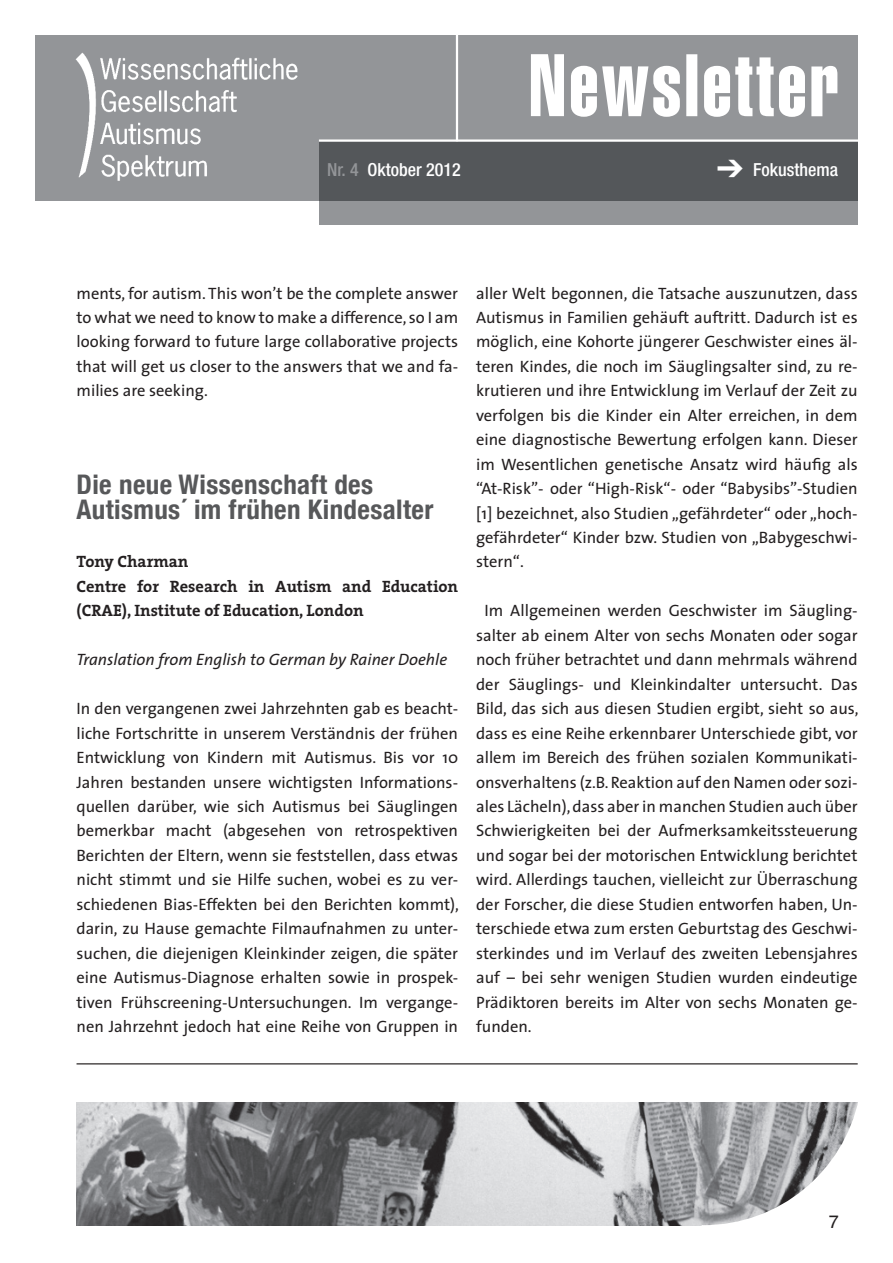
<style>
.page{position:relative;width:893px;height:1263px;background:#fff}
.page>*{position:absolute;margin:0;border:0;box-sizing:border-box;transform-origin:0 0}
.t1{font:87px "Helvetica Extra Compressed";letter-spacing:.04em;color:#fff}
.Headline{font:700 condensed 27px "Helvetica Neue";letter-spacing:.015em;color:#57585a}
.t2{font:500 condensed 18px "Helvetica Neue";color:#fff}
.t3{font:18px "Helvetica";color:#231f20}
.Fließtext_ohne_Einzu{font:16.5px/24.5px "The Sans";color:#231f20;text-align:justify}
.Fließtext{font:16.5px/24.5px "The Sans";color:#231f20;text-align:justify}
.Fließtext_ohne_Einzu-2{font:700 16.5px/24.5px "The Serif";color:#231f20}
.Fließtext_ohne_Einzu-3{font:italic 16.5px "The Sans";color:#231f20}
.s1{color:#939598}
</style>
<div class="page">
<div style="left:35px;top:35px;width:823px;height:166px;background:#939598"></div>
<svg style="left:319px;top:142px;width:539px;height:83px;background:#66686b"></svg>
<hr style="left:319px;top:139px;width:547px;height:3px;background:#fff">
<img style="left:75px;top:52px;width:223px;height:129px">
<hr style="left:456px;top:29px;width:2px;height:112px;background:#fff">
<img style="left:77px;top:1103px;width:625px;height:122px">
<svg style="left:702px;top:1102px;width:156px;height:124px"></svg>
<hr style="left:77px;top:1063px;width:781px;height:1px;background:#231f20">
<p class="t1" style="left:529px;top:33px;width:312px">Newsletter</p>
<p class="t2" style="left:717px;top:159px;width:123px">➔ Fokusthema</p>
<p class="t2" style="left:327px;top:159px;width:135px"><span class="s1">Nr. 4</span> Oktober 2012</p>
<p class="t2" style="left:686px;top:159px;width:156px">Neuigkeiten der WGAS</p>
<p class="Fließtext" style="left:77px;top:280px;width:383px">ments, for autism. This won’t be the complete answer to what we need to know to make a difference, so I am looking forward to future large collaborative projects that will get us closer to the answers that we and fa&shy;milies are seeking.</p>
<p class="Headline" style="left:77px;top:462px;width:298px">Die neue Wissenschaft des</p>
<p class="Headline" style="left:77px;top:487px;width:358px">Autismus´ im frühen Kindesalter</p>
<p class="Fließtext_ohne_Einzu-2" style="left:77px;top:549px;width:114px">Tony Charman</p>
<p class="Fließtext_ohne_Einzu-2" style="left:77px;top:574px;width:383px">Centre for Research in Autism and Education (CRAE), Institute of Education, London</p>
<p class="Fließtext_ohne_Einzu-3" style="left:77px;top:646px;width:372px">Translation from English to German by Rainer Doehle</p>
<p class="Fließtext_ohne_Einzu" style="left:77px;top:696px;width:384px">In den vergangenen zwei Jahrzehnten gab es beacht&shy;liche Fortschritte in unserem Verständnis der frühen Entwicklung von Kindern mit Autismus. Bis vor 10<br>Jahren bestanden unsere wichtigsten Informations&shy;quellen darüber, wie sich Autismus bei Säuglingen bemerkbar macht (abgesehen von retrospektiven Berichten der Eltern, wenn sie feststellen, dass etwas nicht stimmt und sie Hilfe suchen, wobei es zu ver&shy;schiedenen Bias-Effekten bei den Berichten kommt), darin, zu Hause gemachte Filmaufnahmen zu unter&shy;suchen, die diejenigen Kleinkinder zeigen, die später eine Autismus-Diagnose erhalten sowie in prospek&shy;tiven Frühscreening-Untersuchungen. Im vergange&shy;nen Jahrzehnt jedoch hat eine Reihe von Gruppen in</p>
<p class="Fließtext_ohne_Einzu" style="left:476px;top:280px;width:383px">aller Welt begonnen, die Tatsache auszunutzen, dass Autismus in Familien gehäuft auftritt. Dadurch ist es möglich, eine Kohorte jüngerer Geschwister eines äl&shy;teren Kindes, die noch im Säuglingsalter sind, zu re&shy;krutieren und ihre Entwicklung im Verlauf der Zeit zu verfolgen bis die Kinder ein Alter erreichen, in dem eine diagnostische Bewertung erfolgen kann. Dieser im Wesentlichen genetische Ansatz wird häufig als “At-Risk”- oder “High-Risk“- oder “Babysibs”-Studien [1] bezeichnet, also Studien „gefährdeter“ oder „hoch&shy;gefährdeter“ Kinder bzw. Studien von „Babygeschwi&shy;stern“.</p>
<p class="Fließtext" style="left:476px;top:598px;width:384px;text-indent:9px">Im Allgemeinen werden Geschwister im Säugling&shy;salter ab einem Alter von sechs Monaten oder sogar noch früher betrachtet und dann mehrmals während der Säuglings- und Kleinkindalter untersucht. Das Bild, das sich aus diesen Studien ergibt, sieht so aus, dass es eine Reihe erkennbarer Unterschiede gibt, vor allem im Bereich des frühen sozialen Kommunikati&shy;onsverhaltens (z.B. Reaktion auf den Namen oder sozi&shy;ales Lächeln), dass aber in manchen Studien auch über Schwierigkeiten bei der Aufmerksamkeitssteuerung und sogar bei der motorischen Entwicklung berichtet wird. Allerdings tauchen, vielleicht zur Überraschung der Forscher, die diese Studien entworfen haben, Un&shy;terschiede etwa zum ersten Geburtstag des Geschwi&shy;sterkindes und im Verlauf des zweiten Lebensjahres auf – bei sehr wenigen Studien wurden eindeutige Prädiktoren bereits im Alter von sechs Monaten ge&shy;funden.</p>
<p class="t3" style="left:829px;top:1211px;width:12px">7</p>
</div>
